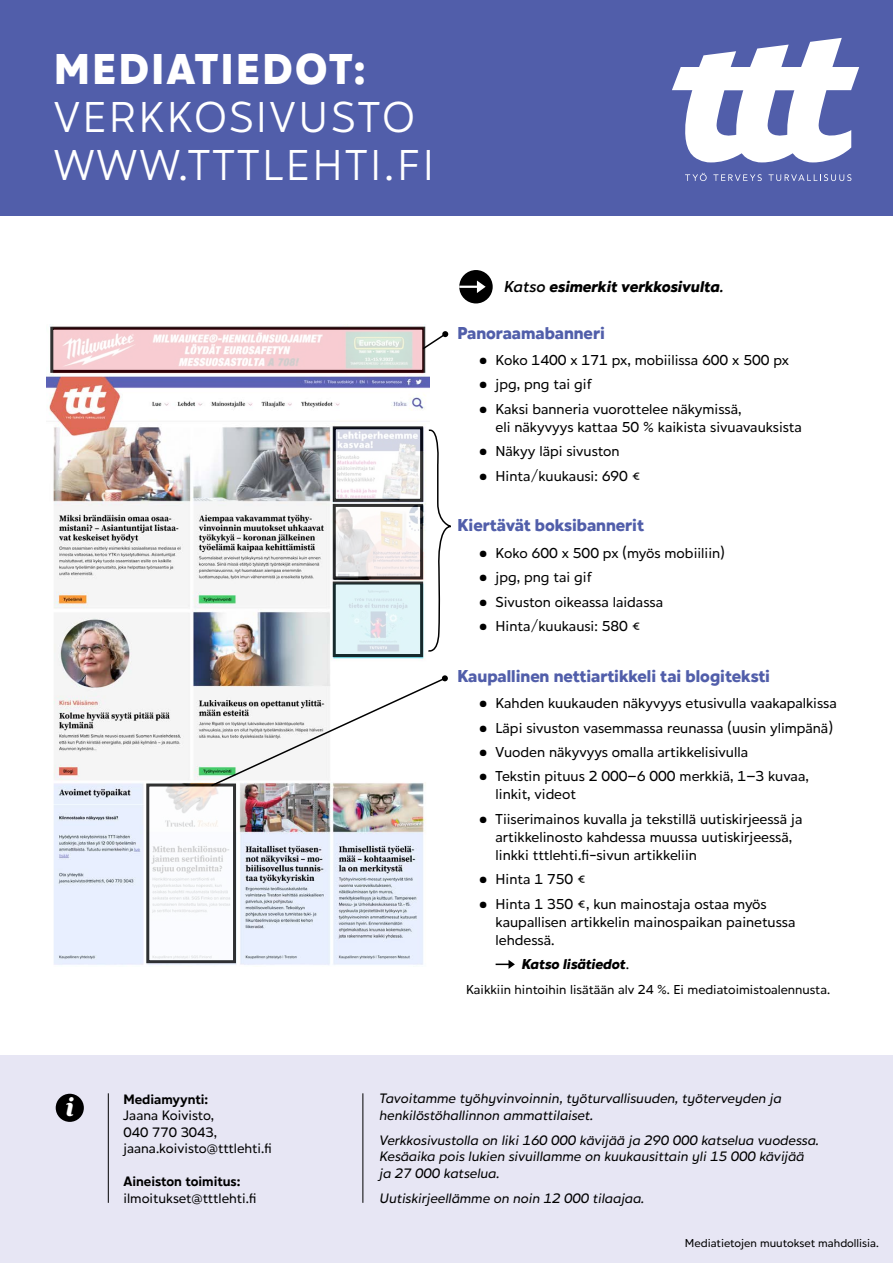
<style>
.page{position:relative;width:893px;height:1263px;background:#fff}
.page>*{position:absolute;margin:0;border:0;box-sizing:border-box;transform-origin:0 0}
.t1{font:45px/48px "Hartwell";letter-spacing:.06em;color:#fff}
.t2{font:900 45px "Hartwell";letter-spacing:.055em;color:#fff}
.t3{font:italic 800 29.7px "Mrs Eaves XL Serif OT";color:#fff}
.t4{font:900 18px "Hartwell";color:#515eaa}
.t5{font:italic 900 16.5px "Hartwell";color:#000}
.t6{font:500 15px/18px "Hartwell";color:#000}
.t7{font:italic 900 15px "Hartwell";color:#000}
.t8{font:italic 500 14.25px/16.5px "Hartwell";color:#000}
.t9{font:500 14.25px/16.5px "Hartwell";color:#000}
.t10{font:700 14.25px "Hartwell";color:#000}
.t11{font:500 13.5px "Hartwell";color:#000}
.t12{font:500 12px "Hartwell";color:#000}
.s1{font-weight:600}
.s2{font-size:30px}
.s3{font-weight:500;font-style:normal}
</style>
<div class="page">
<div style="left:0;top:1056px;width:893px;height:207px;background:#e7e6f4"></div>
<div style="left:0;top:0;width:893px;height:216px;background:#515eaa"></div>
<svg style="left:496px;top:960px;width:19px;height:9px"></svg>
<div style="left:459px;top:270px;width:34px;height:33px;background:#000;border-radius:50%"></div>
<svg style="left:459px;top:281px;width:27px;height:12px"></svg>
<img style="left:47px;top:324px;width:382px;height:641px">
<svg style="left:54px;top:331px;width:367px;height:38px;background:#f1d9da"></svg>
<div style="left:50px;top:327px;width:375px;height:46px;border:3px solid #000"></div>
<svg style="left:150px;top:787px;width:82px;height:172px"></svg>
<div style="left:146px;top:783px;width:90px;height:180px;border:3px solid #000"></div>
<svg style="left:337px;top:430px;width:82px;height:68px"></svg>
<div style="left:333px;top:426px;width:90px;height:76px;border:3px solid #000"></div>
<svg style="left:337px;top:508px;width:82px;height:67px"></svg>
<div style="left:333px;top:504px;width:90px;height:75px;border:3px solid #000"></div>
<svg style="left:337px;top:585px;width:82px;height:68px;background:#ddf0f5"></svg>
<div style="left:333px;top:581px;width:90px;height:76px;border:3px solid #000"></div>
<svg style="left:427px;top:427px;width:24px;height:227px"></svg>
<svg style="left:421px;top:331px;width:27px;height:20px"></svg>
<svg style="left:210px;top:675px;width:238px;height:113px"></svg>
<svg style="left:672px;top:38px;width:187px;height:124px"></svg>
<svg style="left:685px;top:173px;width:22px;height:8px"></svg>
<svg style="left:713px;top:174px;width:49px;height:7px"></svg>
<svg style="left:768px;top:174px;width:83px;height:7px"></svg>
<hr style="left:108px;top:1093px;width:1px;height:110px;background:#000">
<hr style="left:362px;top:1093px;width:1px;height:110px;background:#000">
<div style="left:56px;top:1094px;width:28px;height:28px;background:#000;border-radius:50%"></div>
<h1 class="t2" style="left:54px;top:43px;width:313px">MEDIATIEDOT:</h1>
<h1 class="t1" style="left:54px;top:97px;width:382px">VERKKOSIVUSTO<br>WWW.TTTLEHTI.FI</h1>
<p class="t5" style="left:504px;top:277px;width:221px"><span class="s1">Katso</span> esimerkit verkkosivulta<span class="s1">.</span></p>
<p class="t4" style="left:457px;top:322px;width:149px">Panoraamabanneri</p>
<p class="t6" style="left:479px;top:352px;width:312px"><span class="s2">•</span> Koko 1400 x 171 px, mobiilissa 600 x 500 px</p>
<p class="t6" style="left:479px;top:377px;width:115px"><span class="s2">•</span> jpg, png tai gif</p>
<p class="t6" style="left:496px;top:401px;width:308px;text-indent:-17px"><span class="s2">•</span> Kaksi banneria vuorottelee näkymissä,<br>eli näkyvyys kattaa 50 % kaikista sivuavauksista</p>
<p class="t6" style="left:479px;top:444px;width:143px"><span class="s2">•</span> Näkyy läpi sivuston</p>
<p class="t6" style="left:479px;top:468px;width:163px"><span class="s2">•</span> Hinta/kuukausi: 690 €</p>
<p class="t4" style="left:457px;top:515px;width:188px">Kiertävät boksibannerit</p>
<p class="t6" style="left:479px;top:545px;width:248px"><span class="s2">•</span> Koko 600 x 500 px (myös mobiiliin)</p>
<p class="t6" style="left:479px;top:570px;width:115px"><span class="s2">•</span> jpg, png tai gif</p>
<p class="t6" style="left:479px;top:594px;width:186px"><span class="s2">•</span> Sivuston oikeassa laidassa</p>
<p class="t6" style="left:479px;top:618px;width:163px"><span class="s2">•</span> Hinta/kuukausi: 580 €</p>
<p class="t4" style="left:457px;top:665px;width:314px">Kaupallinen nettiartikkeli tai blogiteksti</p>
<p class="t6" style="left:479px;top:696px;width:360px"><span class="s2">•</span> Kahden kuukauden näkyvyys etusivulla vaakapalkissa</p>
<p class="t6" style="left:479px;top:720px;width:356px"><span class="s2">•</span> Läpi sivuston vasemmassa reunassa (uusin ylimpänä)</p>
<p class="t6" style="left:479px;top:744px;width:271px"><span class="s2">•</span> Vuoden näkyvyys omalla artikkelisivulla</p>
<p class="t6" style="left:496px;top:769px;width:315px;text-indent:-17px"><span class="s2">•</span> Tekstin pituus 2 000–6 000 merkkiä, 1–3 kuvaa, linkit, videot</p>
<p class="t6" style="left:496px;top:811px;width:308px;text-indent:-17px"><span class="s2">•</span> Tiiserimainos kuvalla ja tekstillä uutiskirjeessä ja artikkelinosto kahdessa muussa uutiskirjeessä, linkki tttlehti.fi-sivun artikkeliin</p>
<p class="t6" style="left:479px;top:871px;width:109px"><span class="s2">•</span> Hinta 1 750 €</p>
<p class="t6" style="left:496px;top:896px;width:301px;text-indent:-17px"><span class="s2">•</span> Hinta 1 350 €, kun mainostaja ostaa myös kaupallisen artikkelin mainospaikan painetussa lehdessä.</p>
<p class="t7" style="left:522px;top:955px;width:109px">Katso lisätiedot<span class="s3">.</span></p>
<p class="t11" style="left:466px;top:982px;width:365px">Kaikkiin hintoihin lisätään alv 24 %. Ei mediatoimistoalennusta.</p>
<h2 class="t3" style="left:65px;top:1092px;width:10px">i</h2>
<p class="t10" style="left:123px;top:1091px;width:86px">Mediamyynti:</p>
<p class="t9" style="left:123px;top:1109px;width:150px">Jaana Koivisto,<br>040 770 3043, jaana.koivisto@tttlehti.fi</p>
<p class="t10" style="left:123px;top:1173px;width:118px">Aineiston toimitus:</p>
<p class="t9" style="left:123px;top:1191px;width:135px">ilmoitukset@tttlehti.fi</p>
<p class="t8" style="left:379px;top:1092px;width:404px">Tavoitamme työhyvinvoinnin, työturvallisuuden, työterveyden ja henkilöstöhallinnon ammattilaiset.</p>
<p class="t8" style="left:379px;top:1133px;width:441px">Verkkosivustolla on liki 160 000 kävijää ja 290 000 katselua vuodessa.<br>Kesäaika pois lukien sivuillamme on kuukausittain yli 15 000 kävijää ja 27 000 katselua.</p>
<p class="t8" style="left:379px;top:1191px;width:267px">Uutiskirjeellämme on noin 12 000 tilaajaa.</p>
<p class="t12" style="left:685px;top:1236px;width:195px">Mediatietojen muutokset mahdollisia.</p>
</div>
